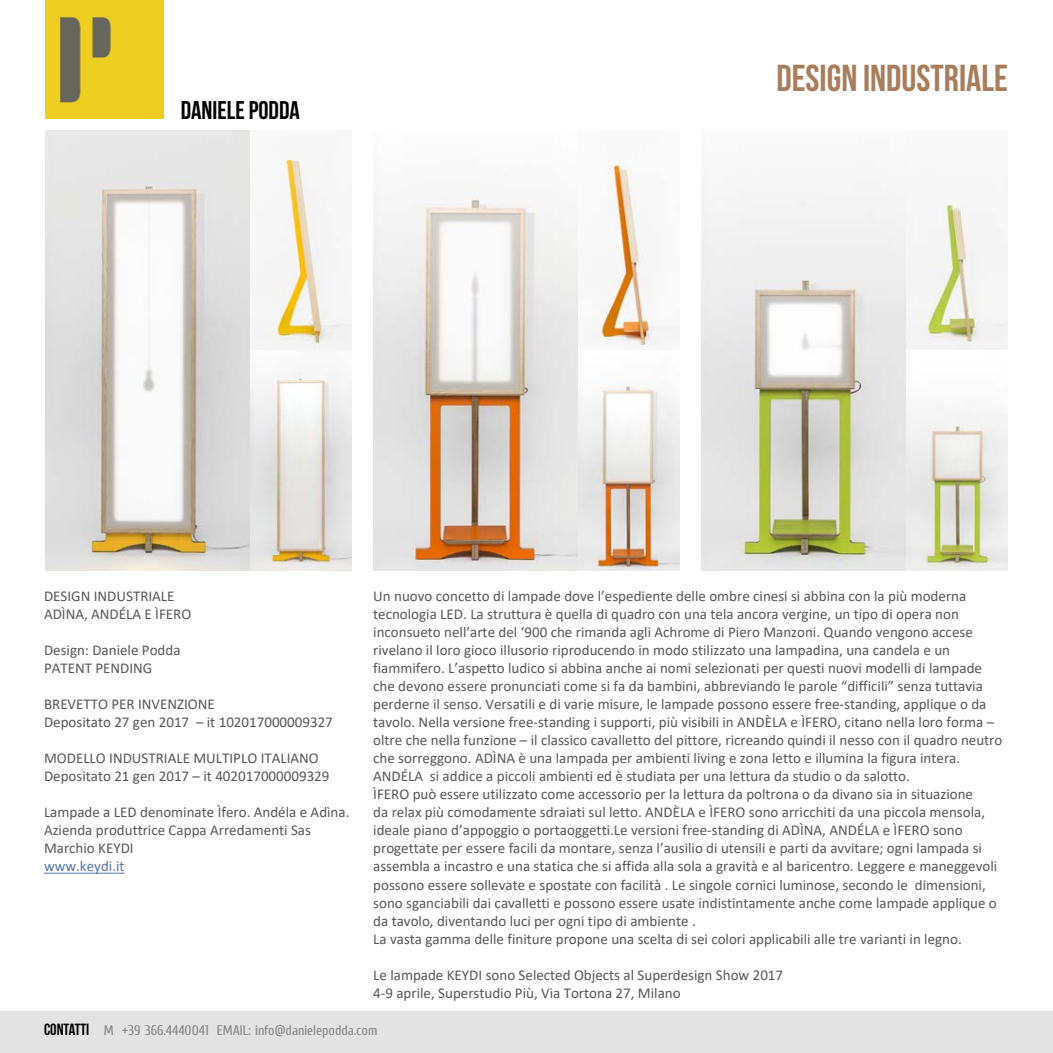
<style>
.page{position:relative;width:1053px;height:1053px;background:#fff}
.page>*{position:absolute;margin:0;border:0;box-sizing:border-box;transform-origin:0 0}
.t1{font:37.5px "Bebas Neue";color:#a97c5b}
.t2{font:25.5px "Bebas Neue";color:#000}
.t3{font:15px/18px "Calibri";color:#575756}
.t4{font:15px "Calibri";color:#5576af}
.t5{font:13.88px "Cuprum";color:#878787}
.s1{font-family:"Bebas Neue";font-size:16.25px;color:#000}
</style>
<div class="page">
<div style="left:0;top:1011px;width:1052px;height:41px;background:#e3e3e3"></div>
<img style="left:45px;top:0;width:119px;height:119px">
<img style="left:45px;top:130px;width:306px;height:440px">
<img style="left:373px;top:158px;width:306px;height:412px">
<img style="left:701px;top:183px;width:306px;height:387px">
<hr style="left:44px;top:872px;width:81px;height:1px;background:#5576af">
<h2 class="t2" style="left:181px;top:96px;width:121px">DANIELE PODDA</h2>
<h1 class="t1" style="left:776px;top:57px;width:233px">DESIGN INDUSTRIALE</h1>
<p class="t3" style="left:44px;top:587px;width:149px">DESIGN INDUSTRIALE<br>ADÌNA, ANDÉLA E ÌFERO</p>
<p class="t3" style="left:44px;top:641px;width:138px">Design: Daniele Podda<br>PATENT PENDING</p>
<p class="t3" style="left:44px;top:695px;width:290px">BREVETTO PER INVENZIONE<br>Depositato 27 gen 2017 – it 102017000009327</p>
<p class="t3" style="left:44px;top:749px;width:287px">MODELLO INDUSTRIALE MULTIPLO ITALIANO<br>Depositato 21 gen 2017 – it 402017000009329</p>
<p class="t3" style="left:44px;top:803px;width:307px">Lampade a LED denominate Ìfero. Andéla e Adìna.<br>Azienda produttrice Cappa Arredamenti Sas<br>Marchio KEYDI</p>
<p class="t4" style="left:44px;top:856px;width:82px">www.keydi.it</p>
<p class="t3" style="left:373px;top:587px;width:630px">Un nuovo concetto di lampade dove l’espediente delle ombre cinesi si abbina con la più moderna tecnologia LED. La struttura è quella di quadro con una tela ancora vergine, un tipo di opera non inconsueto nell’arte del ‘900 che rimanda agli Achrome di Piero Manzoni. Quando vengono accese rivelano il loro gioco illusorio riproducendo in modo stilizzato una lampadina, una candela e un fiammifero. L’aspetto ludico si abbina anche ai nomi selezionati per questi nuovi modelli di lampade che devono essere pronunciati come si fa da bambini, abbreviando le parole “difficili” senza tuttavia perderne il senso. Versatili e di varie misure, le lampade possono essere free-standing, applique o da tavolo. Nella versione free-standing i supporti, più visibili in ANDÈLA e ÌFERO, citano nella loro forma – oltre che nella funzione – il classico cavalletto del pittore, ricreando quindi il nesso con il quadro neutro che sorreggono. ADÌNA è una lampada per ambienti living e zona letto e illumina la figura intera.<br>ANDÉLA si addice a piccoli ambienti ed è studiata per una lettura da studio o da salotto.<br>ÌFERO può essere utilizzato come accessorio per la lettura da poltrona o da divano sia in situazione<br>da relax più comodamente sdraiati sul letto. ANDÈLA e ÌFERO sono arricchiti da una piccola mensola, ideale piano d’appoggio o portaoggetti.Le versioni free-standing di ADÌNA, ANDÉLA e ÌFERO sono progettate per essere facili da montare, senza l’ausilio di utensili e parti da avvitare; ogni lampada si assembla a incastro e una statica che si affida alla sola a gravità e al baricentro. Leggere e maneggevoli possono essere sollevate e spostate con facilità . Le singole cornici luminose, secondo le dimensioni, sono sganciabili dai cavalletti e possono essere usate indistintamente anche come lampade applique o da tavolo, diventando luci per ogni tipo di ambiente .<br>La vasta gamma delle finiture propone una scelta di sei colori applicabili alle tre varianti in legno.</p>
<p class="t3" style="left:373px;top:965px;width:411px">Le lampade KEYDI sono Selected Objects al Superdesign Show 2017<br>4-9 aprile, Superstudio Più, Via Tortona 27, Milano</p>
<p class="t5" style="left:44px;top:1021px;width:335px"><span class="s1">CONTATTI</span> M +39 366.4440041 EMAIL: info@danielepodda.com</p>
</div>
